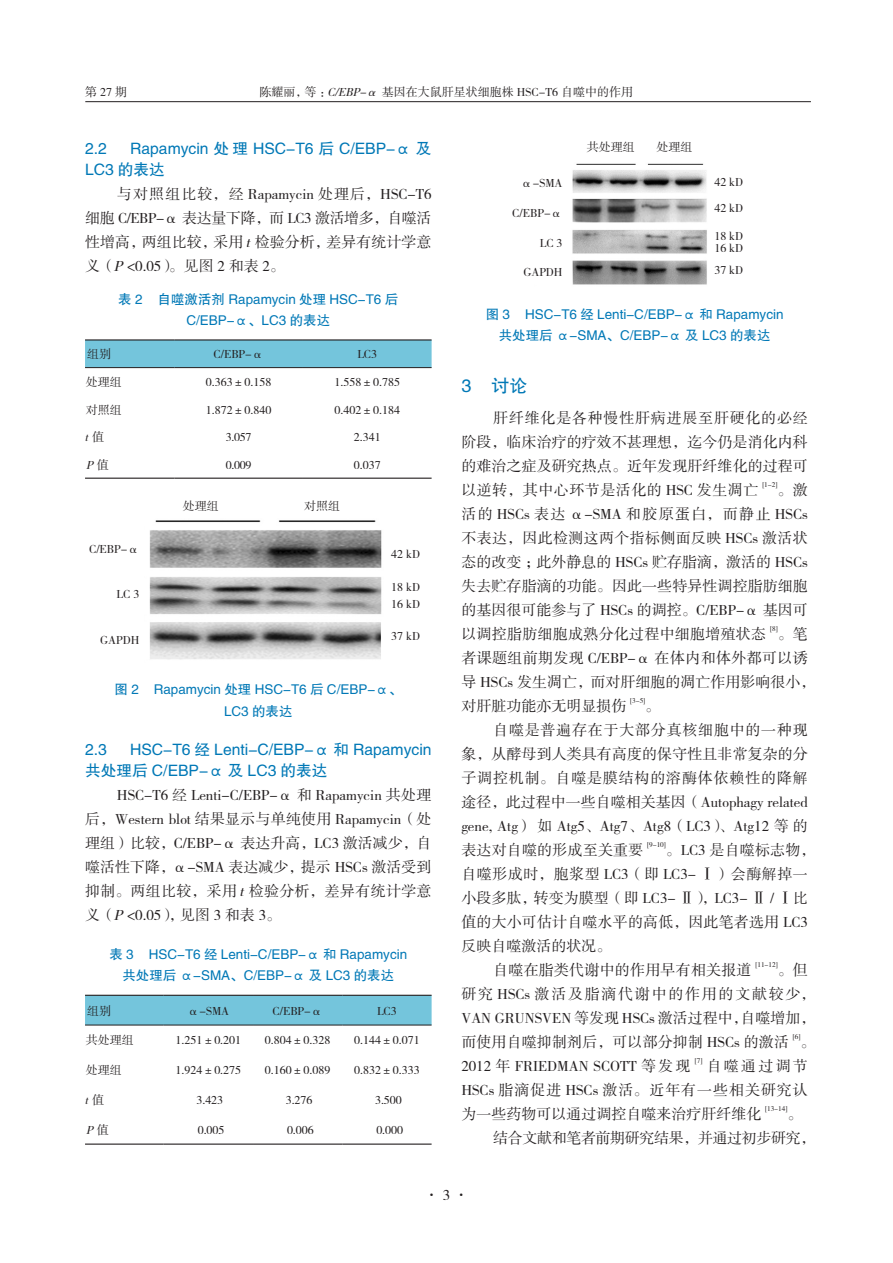
<style>
.page{position:relative;width:893px;height:1263px;background:#fff}
.page>*{position:absolute;margin:0;border:0;box-sizing:border-box;transform-origin:0 0}
._1标题{font:18px "FZHTK GBK1 0";color:#0078b6}
._2标题{font:15.75px/21px "FZHTK GBK1 0";color:#0078b6}
.全文段路样式{font:15px/24px "FZSSK GBK1 0";color:#231f20;text-align:justify}
.全文段路样式-2{font:15px "FZSSK GBK1 0";letter-spacing:-.025em;color:#231f20}
._4中文标题_1{font:13.5px/21px "FZHTK GBK1 0";color:#0078b6;text-align:center}
.表格文本样式{font:12px "FZSSK GBK1 0";color:#231f20}
.全文段路样式-3{font:12px "FZSSK GBK1 0";color:#231f20}
.书眉{font:12px "FZSSK GBK1 0";color:#231f20}
.表格文本样式-2{font:italic 12px "FZSSK GBK1 0";color:#231f20}
.全文段路样式-4{font:7.2px "FZSSK GBK1 0";color:#231f20}
.s1{font-style:italic}
.s2{font-style:normal}
</style>
<div class="page">
<hr style="left:85px;top:101px;width:726px;height:1px;background:#231f20">
<div style="left:85px;top:340px;width:347px;height:27px;background:#74c5dc"></div>
<svg style="left:85px;top:477px;width:347px;height:1px"></svg>
<hr style="left:85px;top:339px;width:89px;height:1px;background:#231f20">
<hr style="left:174px;top:339px;width:129px;height:1px;background:#231f20">
<hr style="left:303px;top:339px;width:129px;height:1px;background:#231f20">
<hr style="left:85px;top:367px;width:89px;height:1px;background:#231f20">
<hr style="left:174px;top:367px;width:129px;height:1px;background:#231f20">
<hr style="left:303px;top:367px;width:129px;height:1px;background:#231f20">
<hr style="left:85px;top:478px;width:89px;height:1px;background:#231f20">
<hr style="left:174px;top:478px;width:129px;height:1px;background:#231f20">
<hr style="left:303px;top:478px;width:129px;height:1px;background:#231f20">
<img style="left:149px;top:520px;width:233px;height:140px">
<div style="left:85px;top:996px;width:347px;height:29px;background:#74c5dc"></div>
<hr style="left:85px;top:995px;width:79px;height:1px;background:#231f20">
<hr style="left:164px;top:995px;width:89px;height:1px;background:#231f20">
<hr style="left:253px;top:995px;width:89px;height:1px;background:#231f20">
<hr style="left:342px;top:995px;width:90px;height:1px;background:#231f20">
<hr style="left:85px;top:1025px;width:79px;height:1px;background:#231f20">
<hr style="left:164px;top:1025px;width:89px;height:1px;background:#231f20">
<hr style="left:253px;top:1025px;width:89px;height:1px;background:#231f20">
<hr style="left:342px;top:1025px;width:90px;height:1px;background:#231f20">
<hr style="left:85px;top:1143px;width:79px;height:2px;background:#231f20">
<hr style="left:164px;top:1143px;width:89px;height:2px;background:#231f20">
<hr style="left:253px;top:1143px;width:89px;height:2px;background:#231f20">
<hr style="left:342px;top:1143px;width:90px;height:2px;background:#231f20">
<img style="left:572px;top:163px;width:135px;height:122px">
<p class="书眉" style="left:85px;top:85px;width:43px">第27期</p>
<p class="书眉" style="left:259px;top:85px;width:375px">陈耀丽，等：<span class="s1">C/EBP-α</span>基因在大鼠肝星状细胞株 HSC-T6 自噬中的作用</p>
<p class="_2标题" style="left:85px;top:138px;width:348px;text-indent:45px">Rapamycin 处理 HSC-T6 后 C/EBP-α 及<br>LC3 的表达</p>
<p class="全文段路样式" style="left:85px;top:183px;width:348px;text-indent:32px">与对照组比较，经 Rapamycin 处理后，HSC-T6细胞 C/EBP-α 表达量下降，而 LC3 激活增多，自噬活性增高，两组比较，采用 <span class="s1">t</span>检验分析，差异有统计学意义（<span class="s1">P</span> &lt;0.05）。见图 2 和表 2。</p>
<p class="_2标题" style="left:85px;top:138px;width:23px">2.2</p>
<p class="全文段路样式-3" style="left:521px;top:177px;width:43px">α-SMA</p>
<p class="全文段路样式-3" style="left:512px;top:207px;width:52px">C/EBP-α</p>
<p class="全文段路样式-3" style="left:540px;top:236px;width:24px">LC 3</p>
<p class="全文段路样式-3" style="left:523px;top:266px;width:41px">GAPDH</p>
<p class="书眉" style="left:587px;top:140px;width:49px">共处理组</p>
<p class="书眉" style="left:657px;top:140px;width:37px">处理组</p>
<p class="书眉" style="left:714px;top:176px;width:30px">42 kD</p>
<p class="书眉" style="left:714px;top:202px;width:30px">42 kD</p>
<p class="书眉" style="left:714px;top:229px;width:30px">18 kD</p>
<p class="书眉" style="left:714px;top:241px;width:30px">16 kD</p>
<p class="书眉" style="left:714px;top:263px;width:30px">37 kD</p>
<p class="_4中文标题_1" style="left:118px;top:289px;width:282px">表 2 自噬激活剂 Rapamycin 处理 HSC-T6 后<br>C/EBP-α、LC3 的表达</p>
<p class="表格文本样式" style="left:87px;top:348px;width:25px">组别</p>
<p class="表格文本样式" style="left:213px;top:348px;width:52px">C/EBP-α</p>
<p class="表格文本样式" style="left:357px;top:348px;width:21px">LC3</p>
<p class="表格文本样式" style="left:86px;top:375px;width:37px">处理组</p>
<p class="表格文本样式" style="left:206px;top:375px;width:67px">0.363±0.158</p>
<p class="表格文本样式" style="left:334px;top:375px;width:67px">1.558±0.785</p>
<p class="表格文本样式" style="left:86px;top:403px;width:37px">对照组</p>
<p class="表格文本样式" style="left:206px;top:403px;width:67px">1.872±0.840</p>
<p class="表格文本样式" style="left:334px;top:403px;width:67px">0.402±0.184</p>
<p class="表格文本样式-2" style="left:85px;top:431px;width:21px">t<span class="s2">值</span></p>
<p class="全文段路样式-3" style="left:226px;top:431px;width:27px">3.057</p>
<p class="全文段路样式-3" style="left:354px;top:431px;width:28px">2.341</p>
<p class="表格文本样式-2" style="left:86px;top:458px;width:24px">P<span class="s2">值</span></p>
<p class="全文段路样式-3" style="left:226px;top:458px;width:27px">0.009</p>
<p class="全文段路样式-3" style="left:354px;top:458px;width:28px">0.037</p>
<p class="全文段路样式-3" style="left:89px;top:542px;width:52px">C/EBP-α</p>
<p class="全文段路样式-3" style="left:117px;top:588px;width:24px">LC 3</p>
<p class="全文段路样式-3" style="left:100px;top:633px;width:41px">GAPDH</p>
<p class="全文段路样式-3" style="left:183px;top:499px;width:37px">处理组</p>
<p class="书眉" style="left:304px;top:499px;width:37px">对照组</p>
<p class="书眉" style="left:391px;top:548px;width:30px">42 kD</p>
<p class="书眉" style="left:391px;top:581px;width:30px">18 kD</p>
<p class="书眉" style="left:391px;top:597px;width:30px">16 kD</p>
<p class="书眉" style="left:391px;top:630px;width:30px">37 kD</p>
<p class="_4中文标题_1" style="left:114px;top:679px;width:289px">图 2 Rapamycin 处理 HSC-T6 后 C/EBP-α、<br>LC3 的表达</p>
<p class="_2标题" style="left:85px;top:739px;width:348px;text-indent:45px">HSC-T6 经 Lenti-C/EBP-α 和 Rapamycin共处理后 C/EBP-α 及 LC3 的表达</p>
<p class="全文段路样式" style="left:85px;top:784px;width:348px;text-indent:32px">HSC-T6 经 Lenti-C/EBP-α 和 Rapamycin 共处理后，Western blot 结果显示与单纯使用 Rapamycin（处理组）比较，C/EBP-α 表达升高，LC3 激活减少，自噬活性下降，α-SMA 表达减少，提示 HSCs 激活受到抑制。两组比较，采用 <span class="s1">t</span>检验分析，差异有统计学意义（<span class="s1">P</span> &lt;0.05），见图 3 和表 3。</p>
<p class="_2标题" style="left:85px;top:739px;width:23px">2.3</p>
<p class="_4中文标题_1" style="left:109px;top:944px;width:299px">表 3 HSC-T6 经 Lenti-C/EBP-α 和 Rapamycin共处理后 α-SMA、C/EBP-α 及 LC3 的表达</p>
<p class="表格文本样式" style="left:87px;top:1004px;width:25px">组别</p>
<p class="表格文本样式" style="left:187px;top:1004px;width:43px">α-SMA</p>
<p class="表格文本样式" style="left:272px;top:1004px;width:52px">C/EBP-α</p>
<p class="表格文本样式" style="left:377px;top:1004px;width:21px">LC3</p>
<p class="表格文本样式" style="left:86px;top:1034px;width:49px">共处理组</p>
<p class="表格文本样式" style="left:176px;top:1034px;width:67px">1.251±0.201</p>
<p class="表格文本样式" style="left:265px;top:1034px;width:67px">0.804±0.328</p>
<p class="表格文本样式" style="left:354px;top:1034px;width:67px">0.144±0.071</p>
<p class="表格文本样式" style="left:86px;top:1064px;width:37px">处理组</p>
<p class="表格文本样式" style="left:176px;top:1064px;width:67px">1.924±0.275</p>
<p class="表格文本样式" style="left:265px;top:1064px;width:67px">0.160±0.089</p>
<p class="表格文本样式" style="left:354px;top:1064px;width:67px">0.832±0.333</p>
<p class="表格文本样式-2" style="left:85px;top:1093px;width:21px">t<span class="s2">值</span></p>
<p class="全文段路样式-3" style="left:196px;top:1093px;width:28px">3.423</p>
<p class="全文段路样式-3" style="left:286px;top:1093px;width:28px">3.276</p>
<p class="全文段路样式-3" style="left:375px;top:1093px;width:28px">3.500</p>
<p class="表格文本样式-2" style="left:86px;top:1123px;width:24px">P<span class="s2">值</span></p>
<p class="全文段路样式-3" style="left:198px;top:1123px;width:28px">0.005</p>
<p class="全文段路样式-3" style="left:287px;top:1123px;width:28px">0.006</p>
<p class="全文段路样式-3" style="left:376px;top:1123px;width:28px">0.000</p>
<p class="_4中文标题_1" style="left:486px;top:304px;width:299px">图 3 HSC-T6 经 Lenti-C/EBP-α 和 Rapamycin共处理后 α-SMA、C/EBP-α 及 LC3 的表达</p>
<p class="_1标题" style="left:461px;top:375px;width:67px">3 讨论</p>
<p class="全文段路样式" style="left:461px;top:406px;width:348px;text-indent:32px">肝纤维化是各种慢性肝病进展至肝硬化的必经阶段，临床治疗的疗效不甚理想，迄今仍是消化内科的难治之症及研究热点。近年发现肝纤维化的过程可以逆转，其中心环节是活化的 HSC 发生凋亡</p>
<p class="全文段路样式-4" style="left:762px;top:481px;width:17px">[1-2]</p>
<p class="全文段路样式" style="left:461px;top:478px;width:348px;text-indent:316px">。激活的 HSCs 表达 α-SMA 和胶原蛋白，而静止 HSCs不表达，因此检测这两个指标侧面反映 HSCs 激活状态的改变；此外静息的 HSCs 贮存脂滴，激活的 HSCs失去贮存脂滴的功能。因此一些特异性调控脂肪细胞的基因很可能参与了 HSCs 的调控。C/EBP-α 基因可以调控脂肪细胞成熟分化过程中细胞增殖状态</p>
<p class="全文段路样式-4" style="left:770px;top:625px;width:9px">[8]</p>
<p class="全文段路样式" style="left:461px;top:622px;width:356px;text-align:left;text-indent:316px">。笔者课题组前期发现 C/EBP-α 在体内和体外都可以诱导 HSCs 发生凋亡，而对肝细胞的凋亡作用影响很小，对肝脏功能亦无明显损伤</p>
<p class="全文段路样式-4" style="left:630px;top:697px;width:17px">[3-5]</p>
<p class="全文段路样式" style="left:645px;top:694px;width:16px">。</p>
<p class="全文段路样式" style="left:461px;top:718px;width:348px;text-indent:32px">自噬是普遍存在于大部分真核细胞中的一种现象，从酵母到人类具有高度的保守性且非常复杂的分子调控机制。自噬是膜结构的溶酶体依赖性的降解途径，此过程中一些自噬相关基因（Autophagy related gene, Atg）如 Atg5、Atg7、Atg8（LC3）、Atg12 等的表达对自噬的形成至关重要</p>
<p class="全文段路样式-4" style="left:647px;top:841px;width:20px">[9-10]</p>
<p class="全文段路样式" style="left:461px;top:838px;width:356px;text-align:left;text-indent:204px">。LC3 是自噬标志物，自噬形成时，胞浆型 LC3（即 LC3- Ⅰ）会酶解掉一小段多肽，转变为膜型（即 LC3- Ⅱ），LC3- Ⅱ / Ⅰ比值的大小可估计自噬水平的高低，因此笔者选用 LC3反映自噬激活的状况。</p>
<p class="全文段路样式" style="left:493px;top:958px;width:260px">自噬在脂类代谢中的作用早有相关报道</p>
<p class="全文段路样式-4" style="left:755px;top:961px;width:24px">[11-12]</p>
<p class="全文段路样式" style="left:461px;top:958px;width:356px;text-align:left;text-indent:316px">。但研究 HSCs 激活及脂滴代谢中的作用的文献较少，<br>VAN GRUNSVEN 等发现 HSCs 激活过程中，自噬增加，而使用自噬抑制剂后，可以部分抑制 HSCs 的激活</p>
<p class="全文段路样式-4" style="left:793px;top:1033px;width:9px">[6]</p>
<p class="全文段路样式" style="left:800px;top:1030px;width:16px">。</p>
<p class="全文段路样式" style="left:461px;top:1054px;width:231px">2012 年 FRIEDMAN SCOTT 等发现</p>
<p class="全文段路样式-4" style="left:695px;top:1057px;width:9px">[7]</p>
<p class="全文段路样式" style="left:461px;top:1054px;width:348px;text-indent:245px">自噬通过调节HSCs 脂滴促进 HSCs 激活。近年有一些相关研究认为一些药物可以通过调控自噬来治疗肝纤维化</p>
<p class="全文段路样式-4" style="left:765px;top:1105px;width:24px">[13-14]</p>
<p class="全文段路样式" style="left:787px;top:1102px;width:16px">。</p>
<p class="全文段路样式-2" style="left:493px;top:1130px;width:324px">结合文献和笔者前期研究结果，并通过初步研究，</p>
<p class="全文段路样式" style="left:424px;top:1183px;width:46px">·3·</p>
</div>
